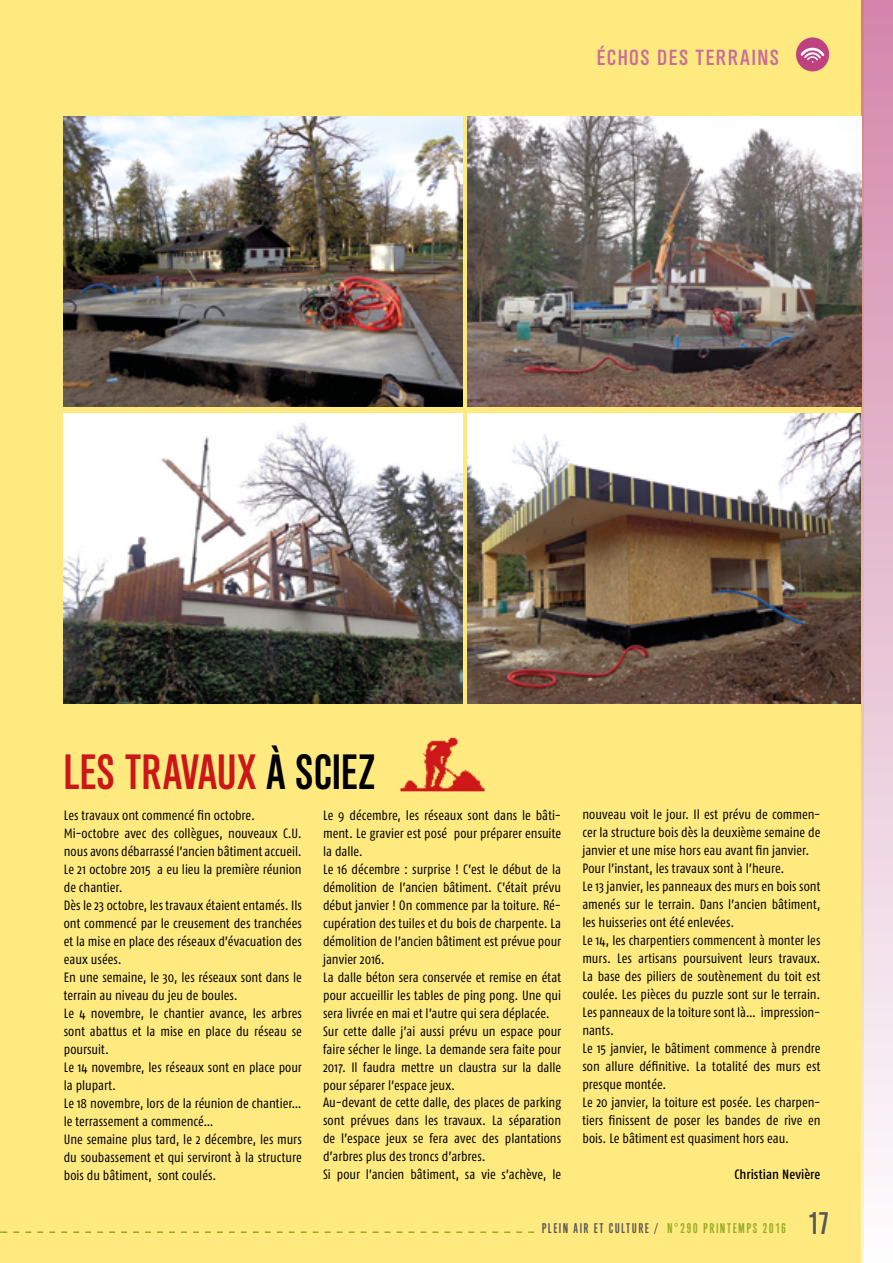
<style>
.page{position:relative;width:893px;height:1263px;background:#fff}
.page>*{position:absolute;margin:0;border:0;box-sizing:border-box;transform-origin:0 0}
.t1{font:47.55px "Cg Alpin Gth No 2";color:#cc171a}
.t2{font:30px "Cg Alpin Gth No 1";color:#575756}
.t3{font:21px "Cg Alpin Gth No 3";letter-spacing:.075em;color:#ca6d99}
.t4{font:13.5px/18px "Fago Co";color:#000}
.t5{font:13.5px "Cg Alpin Gth No 1";letter-spacing:.115em;color:#575756}
.t6{font:13.5px "Fago Co Med";color:#000}
.s1{color:#000}
.s2{color:#96ac24}
</style>
<div class="page">
<div style="left:0;top:0;width:863px;height:1263px;background:#ffea80"></div>
<svg style="left:861px;top:0;width:32px;height:1263px;background:#e7c1cf"></svg>
<img style="left:63px;top:117px;width:399px;height:289px">
<img style="left:63px;top:414px;width:399px;height:289px">
<img style="left:468px;top:117px;width:393px;height:289px">
<img style="left:468px;top:414px;width:393px;height:289px">
<div style="left:796px;top:37px;width:33px;height:34px;background:#bf4280;border-radius:50%"></div>
<svg style="left:800px;top:48px;width:24px;height:15px"></svg>
<svg style="left:0;top:1231px;width:534px;height:2px"></svg>
<img style="left:400px;top:737px;width:85px;height:55px">
<h3 class="t3" style="left:597px;top:45px;width:184px">ÉCHOS DES TERRAINS</h3>
<h1 class="t1" style="left:63px;top:744px;width:313px">LES TRAVAUX <span class="s1">À SCIEZ</span></h1>
<p class="t4" style="left:64px;top:806px;width:240px">Les travaux ont commencé fin octobre.<br>Mi-octobre avec des collègues, nouveaux C.U. nous avons débarrassé l’ancien bâtiment accueil.<br>Le 21 octobre 2015 a eu lieu la première réunion de chantier.<br>Dès le 23 octobre, les travaux étaient entamés. Ils ont commencé par le creusement des tranchées et la mise en place des réseaux d’évacuation des eaux usées.<br>En une semaine, le 30, les réseaux sont dans le terrain au niveau du jeu de boules.<br>Le 4 novembre, le chantier avance, les arbres sont abattus et la mise en place du réseau se poursuit.<br>Le 14 novembre, les réseaux sont en place pour la plupart.<br>Le 18 novembre, lors de la réunion de chantier… le terrassement a commencé…<br>Une semaine plus tard, le 2 décembre, les murs du soubassement et qui serviront à la structure bois du bâtiment, sont coulés.</p>
<p class="t4" style="left:323px;top:806px;width:240px">Le 9 décembre, les réseaux sont dans le bâti&shy;ment. Le gravier est posé pour préparer ensuite la dalle.<br>Le 16 décembre : surprise ! C’est le début de la démolition de l’ancien bâtiment. C’était prévu début janvier ! On commence par la toiture. Ré&shy;cupération des tuiles et du bois de charpente. La démolition de l’ancien bâtiment est prévue pour janvier 2016.<br>La dalle béton sera conservée et remise en état pour accueillir les tables de ping pong. Une qui sera livrée en mai et l’autre qui sera déplacée.<br>Sur cette dalle j’ai aussi prévu un espace pour faire sécher le linge. La demande sera faite pour 2017. Il faudra mettre un claustra sur la dalle pour séparer l’espace jeux.<br>Au-devant de cette dalle, des places de parking sont prévues dans les travaux. La séparation de l’espace jeux se fera avec des plantations d’arbres plus des troncs d’arbres.<br>Si pour l’ancien bâtiment, sa vie s’achève, le</p>
<p class="t4" style="left:582px;top:806px;width:240px">nouveau voit le jour. Il est prévu de commen&shy;cer la structure bois dès la deuxième semaine de janvier et une mise hors eau avant fin janvier.<br>Pour l’instant, les travaux sont à l’heure.<br>Le 13 janvier, les panneaux des murs en bois sont amenés sur le terrain. Dans l’ancien bâtiment, les huisseries ont été enlevées.<br>Le 14, les charpentiers commencent à monter les murs. Les artisans poursuivent leurs travaux.<br>La base des piliers de soutènement du toit est coulée. Les pièces du puzzle sont sur le terrain.<br>Les panneaux de la toiture sont là… impression&shy;nants.<br>Le 15 janvier, le bâtiment commence à prendre son allure définitive. La totalité des murs est presque montée.<br>Le 20 janvier, la toiture est posée. Les charpen&shy;tiers finissent de poser les bandes de rive en bois. Le bâtiment est quasiment hors eau.</p>
<p class="t6" style="left:735px;top:1167px;width:87px">Christian Nevière</p>
<p class="t5" style="left:542px;top:1220px;width:246px">PLEIN AIR ET CULTURE ∕ <span class="s2">N°290 PRINTEMPS 2016</span></p>
<h2 class="t2" style="left:808px;top:1205px;width:22px">17</h2>
</div>
